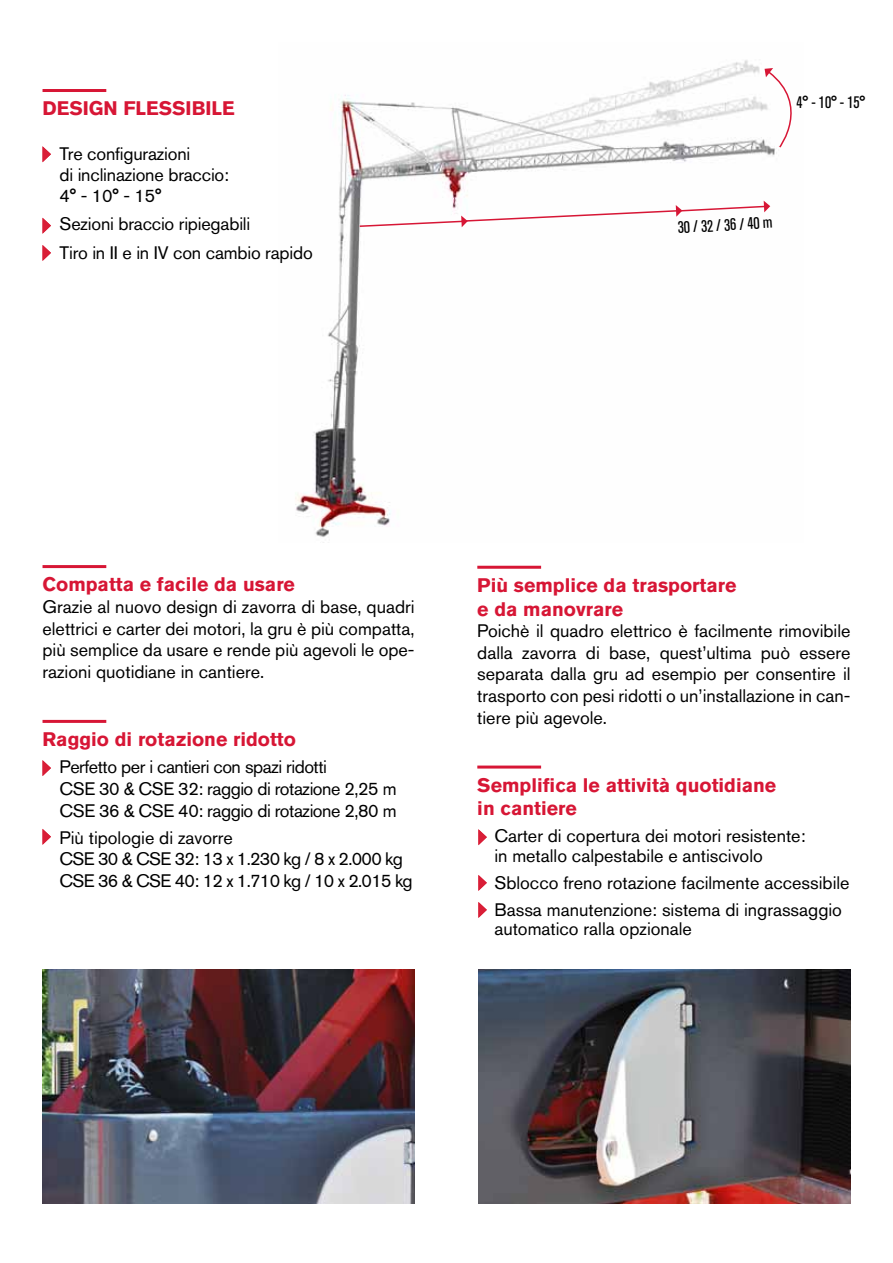
<style>
.page{position:relative;width:893px;height:1263px;background:#fff}
.page>*{position:absolute;margin:0;border:0;box-sizing:border-box;transform-origin:0 0}
.t1{font:700 19.5px/23.4px "Akzidenz Grotesk BQ";color:#d71635}
.t2{font:500 18px/21.6px "Akzidenz Grotesk BQ";color:#000}
.t3{font:500 18px/21.6px "Akzidenz Grotesk BQ";letter-spacing:-.025em;color:#000}
.t4{font:500 18px/21.6px "Akzidenz Grotesk BQ";letter-spacing:-.04em;color:#000}
.t5{font:condensed 16.5px "Akzidenz Grotesk BQ";color:#000}
</style>
<div class="page">
<img style="left:295px;top:60px;width:482px;height:477px">
<hr style="left:477px;top:566px;width:64px;height:3px;background:#d71635">
<hr style="left:477px;top:765px;width:64px;height:3px;background:#d71635">
<hr style="left:43px;top:89px;width:63px;height:3px;background:#d71635">
<svg style="left:43px;top:146px;width:8px;height:16px"></svg>
<svg style="left:43px;top:218px;width:8px;height:16px"></svg>
<svg style="left:43px;top:245px;width:8px;height:16px"></svg>
<svg style="left:765px;top:68px;width:27px;height:81px"></svg>
<hr style="left:43px;top:565px;width:63px;height:3px;background:#d71635">
<hr style="left:43px;top:720px;width:63px;height:3px;background:#d71635">
<svg style="left:43px;top:760px;width:8px;height:16px"></svg>
<svg style="left:43px;top:829px;width:8px;height:16px"></svg>
<svg style="left:478px;top:829px;width:9px;height:16px"></svg>
<svg style="left:478px;top:875px;width:9px;height:16px"></svg>
<svg style="left:358px;top:201px;width:412px;height:27px"></svg>
<svg style="left:478px;top:902px;width:9px;height:16px"></svg>
<img style="left:478px;top:970px;width:372px;height:233px">
<img style="left:43px;top:970px;width:372px;height:233px">
<p class="t1" style="left:43px;top:97px;width:194px">DESIGN FLESSIBILE</p>
<p class="t2" style="left:60px;top:143px;width:171px;line-height:21px">Tre configurazioni<br>di inclinazione braccio:<br>4° - 10° - 15°</p>
<p class="t2" style="left:60px;top:209px;width:255px;line-height:28.5px">Sezioni braccio ripiegabili<br>Tiro in II e in IV con cambio rapido</p>
<p class="t5" style="left:796px;top:93px;width:70px">4° - 10° - 15°</p>
<p class="t5" style="left:677px;top:218px;width:96px;rotate:-3deg">30 / 32 / 36 / 40 m</p>
<p class="t1" style="left:43px;top:573px;width:254px">Compatta e facile da usare</p>
<p class="t2" style="left:43px;top:596px;width:374px;text-align:justify">Grazie al nuovo design di zavorra di base, quadri elettrici e carter dei motori, la gru è più compatta, più semplice da usare e rende più agevoli le ope&shy;razioni quotidiane in cantiere.</p>
<p class="t1" style="left:43px;top:728px;width:255px">Raggio di rotazione ridotto</p>
<p class="t3" style="left:60px;top:756px;width:339px">Perfetto per i cantieri con spazi ridotti<br>CSE 30 &amp; CSE 32: raggio di rotazione 2,25 m<br>CSE 36 &amp; CSE 40: raggio di rotazione 2,80 m</p>
<p class="t4" style="left:60px;top:826px;width:355px">Più tipologie di zavorre<br>CSE 30 &amp; CSE 32: 13 x 1.230 kg / 8 x 2.000 kg<br>CSE 36 &amp; CSE 40: 12 x 1.710 kg / 10 x 2.015 kg</p>
<p class="t1" style="left:477px;top:574px;width:261px">Più semplice da trasportare e da manovrare</p>
<p class="t2" style="left:477px;top:620px;width:375px;text-align:justify">Poichè il quadro elettrico è facilmente rimovibile dalla zavorra di base, quest’ultima può essere separata dalla gru ad esempio per consentire il trasporto con pesi ridotti o un’installazione in can&shy;tiere più agevole.</p>
<p class="t1" style="left:477px;top:773px;width:300px">Semplifica le attività quotidiane in cantiere</p>
<p class="t2" style="left:494px;top:826px;width:313px;line-height:19.5px">Carter di copertura dei motori resistente: in metallo calpestabile e antiscivolo</p>
<p class="t2" style="left:494px;top:869px;width:357px;line-height:27px">Sblocco freno rotazione facilmente accessibile<br>Bassa manutenzione: sistema di ingrassaggio</p>
<p class="t2" style="left:494px;top:918px;width:199px">automatico ralla opzionale</p>
</div>
